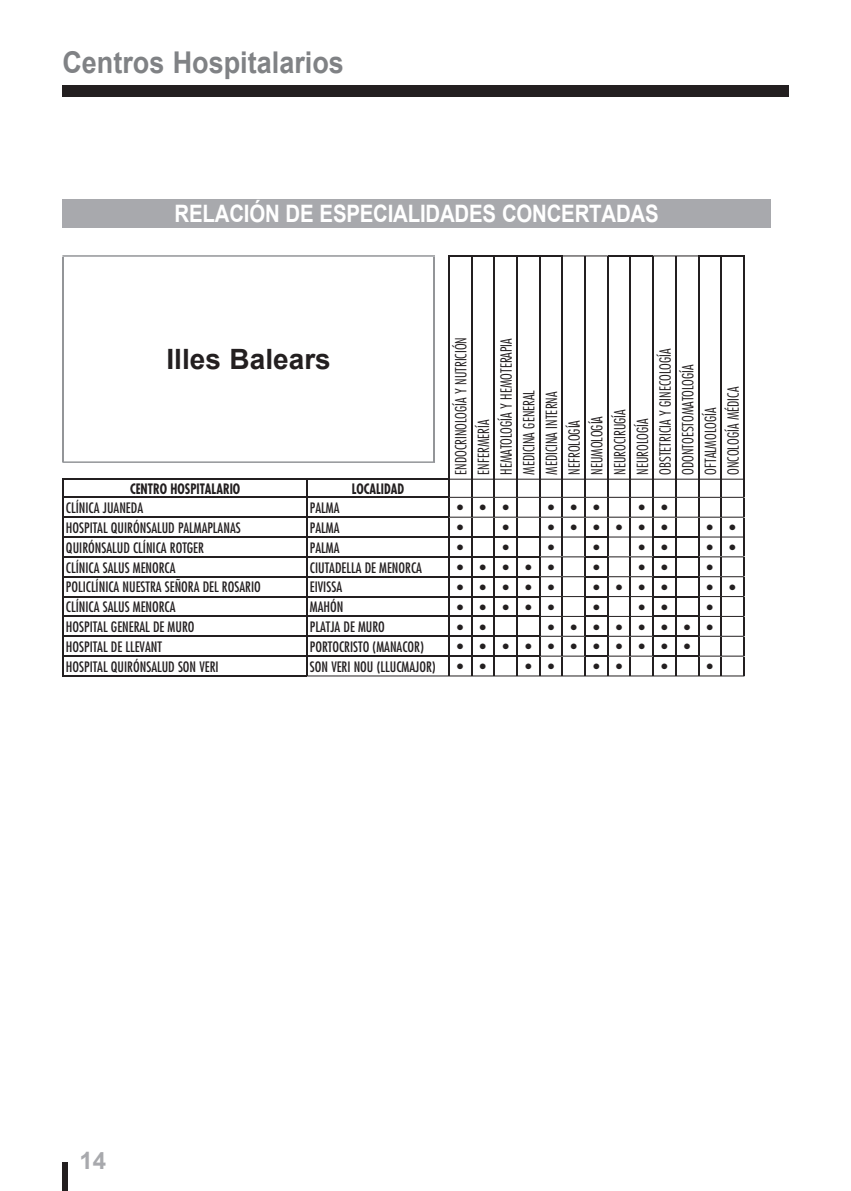
<style>
.page{position:relative;width:851px;height:1191px;background:#fff}
.page>*{position:absolute;margin:0;border:0;box-sizing:border-box;transform-origin:0 0}
.t1{font:700 30px "Arial";color:#808285;scale:.9 1}
.t2{font:700 28px "Arial";color:#231f20}
.t3{font:700 24px "Arial";letter-spacing:-.01em;color:#fff;scale:.85 1}
.t4{font:700 24px "Arial";color:#a8a9ad}
.t5{font:300 condensed 15px/22.6px "Futura Std";color:#231f20}
.t6{font:condensed 15px "Futura Std";color:#231f20}
.t7{font:condensed 14px "Futura Std";color:#231f20}
.t8{font:700 condensed 14px "Futura Std";color:#231f20;scale:.9 1}
</style>
<div class="page">
<div style="left:62px;top:85px;width:726px;height:11px;background:#231f20"></div>
<div style="left:62px;top:1162px;width:6px;height:29px;background:#231f20"></div>
<div style="left:62px;top:199px;width:708px;height:28px;background:#a8a9ad"></div>
<hr style="left:62px;top:257px;width:2px;height:204px;background:#939598">
<hr style="left:698px;top:256px;width:1px;height:206px;background:#231f20">
<svg style="left:62px;top:255px;width:373px;height:2px"></svg>
<hr style="left:433px;top:257px;width:2px;height:204px;background:#939598">
<hr style="left:652px;top:256px;width:1px;height:206px;background:#231f20">
<hr style="left:675px;top:256px;width:1px;height:206px;background:#231f20">
<hr style="left:562px;top:256px;width:1px;height:206px;background:#231f20">
<hr style="left:448px;top:256px;width:1px;height:206px;background:#231f20">
<hr style="left:720px;top:256px;width:1px;height:206px;background:#231f20">
<hr style="left:516px;top:256px;width:1px;height:206px;background:#231f20">
<hr style="left:539px;top:256px;width:1px;height:206px;background:#231f20">
<hr style="left:584px;top:256px;width:1px;height:206px;background:#231f20">
<hr style="left:607px;top:256px;width:1px;height:206px;background:#231f20">
<hr style="left:630px;top:256px;width:1px;height:206px;background:#231f20">
<hr style="left:471px;top:256px;width:1px;height:206px;background:#231f20">
<hr style="left:743px;top:256px;width:1px;height:206px;background:#231f20">
<svg style="left:448px;top:255px;width:296px;height:1px"></svg>
<hr style="left:493px;top:256px;width:1px;height:206px;background:#231f20">
<svg style="left:62px;top:461px;width:682px;height:215px"></svg>
<h1 class="t1" style="left:62px;top:43px;width:314px">Centros Hospitalarios</h1>
<h3 class="t3" style="left:174px;top:198px;width:571px">RELACIÓN DE ESPECIALIDADES CONCERTADAS</h3>
<h2 class="t2" style="left:166px;top:341px;width:166px">Illes Balears</h2>
<p class="t5" style="left:450px;top:475px;width:139px;rotate:-90deg">ENDOCRINOLOGÍA Y NUTRICIÓN<br>ENFERMERÍA<br>HEMATOLOGÍA Y HEMOTERAPIA<br>MEDICINA GENERAL<br>MEDICINA INTERNA<br>NEFROLOGÍA<br>NEUMOLOGÍA<br>NEUROCIRUGÍA<br>NEUROLOGÍA<br>OBSTETRICIA Y GINECOLOGÍA<br>ODONTOESTOMATOLOGÍA<br>OFTALMOLOGÍA<br>ONCOLOGÍA MÉDICA</p>
<p class="t8" style="left:130px;top:482px;width:124px">CENTRO HOSPITALARIO</p>
<p class="t8" style="left:352px;top:482px;width:60px">LOCALIDAD</p>
<p class="t7" style="left:66px;top:501px;width:79px">CLÍNICA JUANEDA</p>
<p class="t7" style="left:310px;top:501px;width:31px">PALMA</p>
<p class="t6" style="left:457px;top:501px;width:53px">•••</p>
<p class="t6" style="left:548px;top:501px;width:53px">•••</p>
<p class="t6" style="left:638px;top:501px;width:30px">• •</p>
<p class="t7" style="left:66px;top:521px;width:176px">HOSPITAL QUIRÓNSALUD PALMAPLANAS</p>
<p class="t7" style="left:310px;top:521px;width:31px">PALMA</p>
<p class="t6" style="left:457px;top:521px;width:7px">•</p>
<p class="t6" style="left:502px;top:521px;width:7px">•</p>
<p class="t6" style="left:548px;top:521px;width:121px">••••••</p>
<p class="t6" style="left:706px;top:521px;width:30px">• •</p>
<p class="t7" style="left:66px;top:541px;width:139px">QUIRÓNSALUD CLÍNICA ROTGER</p>
<p class="t7" style="left:310px;top:541px;width:31px">PALMA</p>
<p class="t6" style="left:457px;top:540px;width:7px">•</p>
<p class="t6" style="left:502px;top:540px;width:7px">•</p>
<p class="t6" style="left:548px;top:540px;width:7px">•</p>
<p class="t6" style="left:593px;top:540px;width:7px">•</p>
<p class="t6" style="left:638px;top:540px;width:30px">• •</p>
<p class="t6" style="left:706px;top:540px;width:30px">• •</p>
<p class="t7" style="left:66px;top:561px;width:111px">CLÍNICA SALUS MENORCA</p>
<p class="t7" style="left:310px;top:561px;width:114px">CIUTADELLA DE MENORCA</p>
<p class="t6" style="left:457px;top:560px;width:98px">•••••</p>
<p class="t6" style="left:593px;top:560px;width:7px">•</p>
<p class="t6" style="left:638px;top:560px;width:30px">• •</p>
<p class="t6" style="left:706px;top:560px;width:7px">•</p>
<p class="t7" style="left:66px;top:580px;width:196px">POLICLÍNICA NUESTRA SEÑORA DEL ROSARIO</p>
<p class="t7" style="left:310px;top:580px;width:34px">EIVISSA</p>
<p class="t6" style="left:457px;top:580px;width:98px">•••••</p>
<p class="t6" style="left:593px;top:580px;width:76px">••••</p>
<p class="t6" style="left:706px;top:580px;width:30px">• •</p>
<p class="t7" style="left:66px;top:600px;width:111px">CLÍNICA SALUS MENORCA</p>
<p class="t7" style="left:310px;top:600px;width:35px">MAHÓN</p>
<p class="t6" style="left:457px;top:600px;width:98px">•••••</p>
<p class="t6" style="left:593px;top:600px;width:7px">•</p>
<p class="t6" style="left:638px;top:600px;width:30px">• •</p>
<p class="t6" style="left:706px;top:600px;width:7px">•</p>
<p class="t7" style="left:66px;top:620px;width:130px">HOSPITAL GENERAL DE MURO</p>
<p class="t7" style="left:310px;top:620px;width:76px">PLATJA DE MURO</p>
<p class="t6" style="left:457px;top:620px;width:30px">• •</p>
<p class="t6" style="left:548px;top:620px;width:166px">••••••••</p>
<p class="t7" style="left:66px;top:640px;width:97px">HOSPITAL DE LLEVANT</p>
<p class="t7" style="left:310px;top:640px;width:115px">PORTOCRISTO (MANACOR)</p>
<p class="t6" style="left:457px;top:640px;width:234px">•••••••••••</p>
<p class="t7" style="left:66px;top:660px;width:154px">HOSPITAL QUIRÓNSALUD SON VERI</p>
<p class="t7" style="left:310px;top:660px;width:127px">SON VERI NOU (LLUCMAJOR)</p>
<p class="t6" style="left:457px;top:659px;width:30px">• •</p>
<p class="t6" style="left:525px;top:659px;width:30px">• •</p>
<p class="t6" style="left:593px;top:659px;width:30px">• •</p>
<p class="t6" style="left:661px;top:659px;width:7px">•</p>
<p class="t6" style="left:706px;top:659px;width:7px">•</p>
<h3 class="t4" style="left:79px;top:1144px;width:28px">14</h3>
</div>
